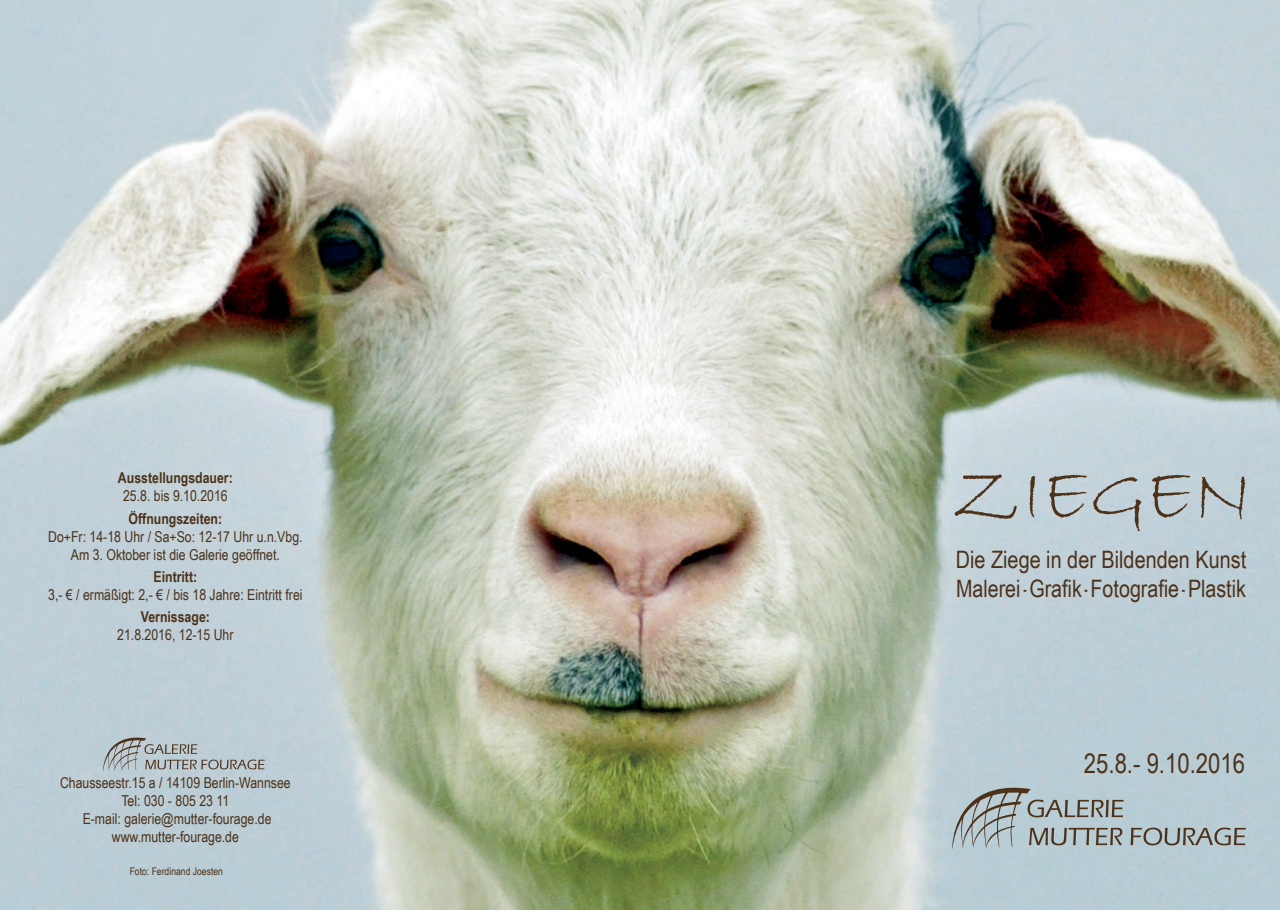
<style>
.page{position:relative;width:1280px;height:910px;background:#fff}
.page>*{position:absolute;margin:0;border:0;box-sizing:border-box;transform-origin:0 0}
.t1{font:78px "Bradley Hand ITC";color:#4d3119}
.t2{font:27px "Arial Narrow";color:#4d3119}
.t3{font:24px/28.8px "Arial Narrow";color:#4d3119}
.t4{font:15px/18px "Arial Narrow";color:#4d3119;text-align:center}
.t5{font:700 15px "Arial Narrow";color:#4d3119}
.t6{font:10.5px "Arial Narrow";color:#4d3119}
</style>
<div class="page">
<img style="left:0;top:0;width:1280px;height:910px">
<svg style="left:952px;top:785px;width:294px;height:66px;background:#aab8bc"></svg>
<svg style="left:103px;top:736px;width:162px;height:36px;background:#adb8bc"></svg>
<p class="t5" style="left:118px;top:467px;width:116px">Ausstellungsdauer:</p>
<p class="t4" style="left:123px;top:486px;width:106px">25.8. bis 9.10.2016</p>
<p class="t5" style="left:129px;top:507px;width:95px">Öffnungszeiten:</p>
<p class="t4" style="left:48px;top:527px;width:256px">Do+Fr: 14-18 Uhr / Sa+So: 12-17 Uhr u.n.Vbg.<br>Am 3. Oktober ist die Galerie geöffnet.</p>
<p class="t5" style="left:154px;top:565px;width:45px">Eintritt:</p>
<p class="t4" style="left:48px;top:585px;width:256px">3,- € / ermäßigt: 2,- € / bis 18 Jahre: Eintritt frei</p>
<p class="t5" style="left:141px;top:605px;width:71px">Vernissage:</p>
<p class="t4" style="left:117px;top:625px;width:118px">21.8.2016, 12-15 Uhr</p>
<p class="t4" style="left:60px;top:774px;width:232px">Chausseestr.15 a / 14109 Berlin-Wannsee<br>Tel: 030 - 805 23 11<br>E-mail: galerie@mutter-fourage.de www.mutter-fourage.de</p>
<p class="t6" style="left:130px;top:864px;width:95px">Foto: Ferdinand Joesten</p>
<h1 class="t1" style="left:953px;top:445px;width:300px">ZIEGEN</h1>
<h3 class="t3" style="left:956px;top:544px;width:292px">Die Ziege in der Bildenden Kunst<br>Malerei - Grafik - Fotografie - Plastik</h3>
<h2 class="t2" style="left:1084px;top:744px;width:163px">25.8.- 9.10.2016</h2>
</div>
